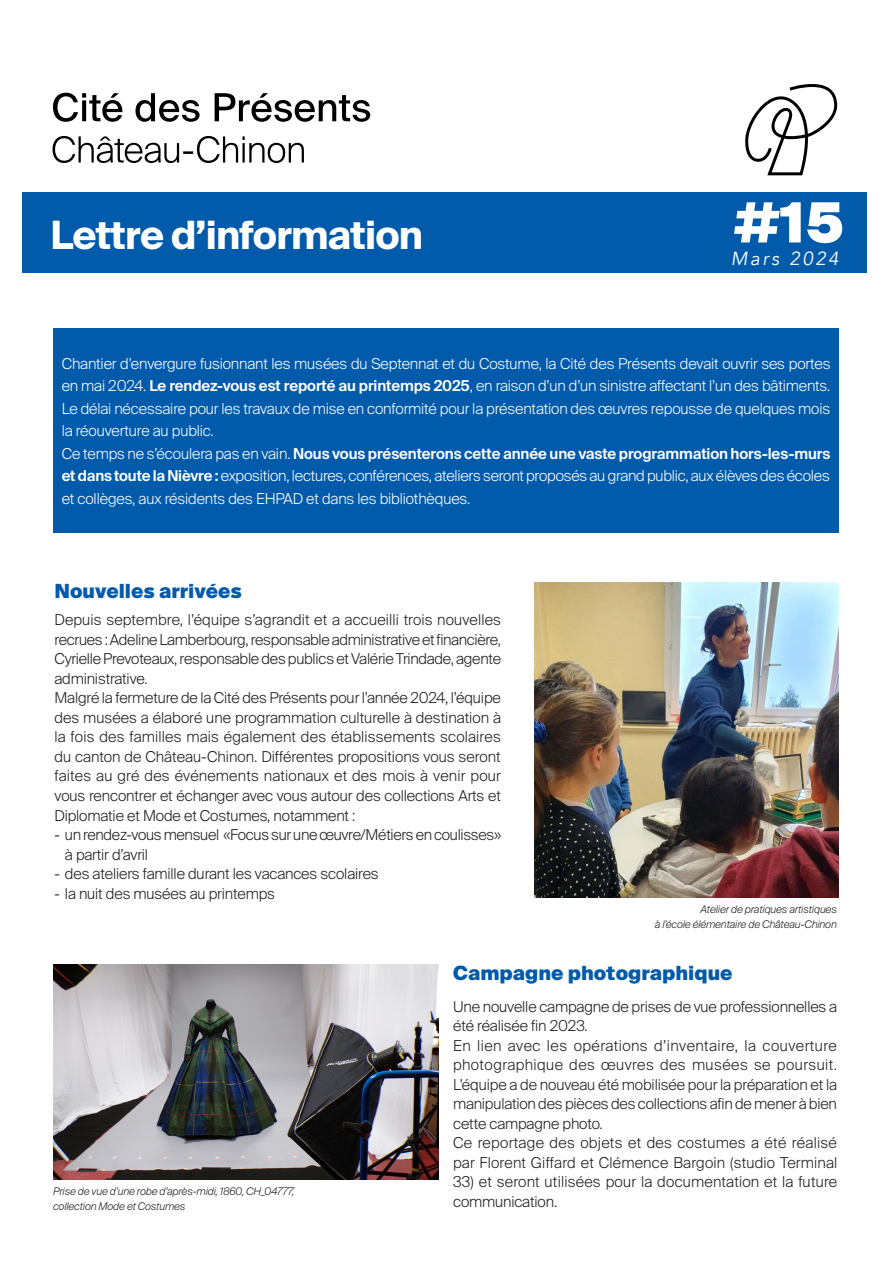
<style>
.page{position:relative;width:894px;height:1265px;background:#fff}
.page>*{position:absolute;margin:0;border:0;box-sizing:border-box;transform-origin:0 0}
.t1{font:900 55.35px "Suisse Intl";color:#fff}
.t2{font:700 39px "Suisse Intl";letter-spacing:-.02em;color:#fff}
.t3{font:900 19.5px "Suisse Intl";color:#015aaa}
.t4{font:italic 18.9px "Avenir";letter-spacing:.13em;color:#fff}
.t5{font:300 15px/19.5px "Suisse Intl";letter-spacing:-.01em;color:#231f20;text-align:justify}
.t6{font:300 15px/22.5px "Suisse Intl";letter-spacing:-.01em;color:#fff;text-align:justify}
.t7{font:300 15px/19.5px "Suisse Intl";letter-spacing:.01em;color:#231f20}
.t8{font:italic 300 10.5px/15px "Suisse Intl";letter-spacing:-.01em;color:#231f20;text-align:right}
.s1{font-weight:600}
</style>
<div class="page">
<div style="left:23px;top:192px;width:844px;height:80px;background:#015aaa"></div>
<img style="left:53px;top:964px;width:385px;height:215px">
<svg style="left:52px;top:92px;width:318px;height:71px"></svg>
<svg style="left:745px;top:84px;width:92px;height:91px"></svg>
<img style="left:535px;top:582px;width:303px;height:315px">
<div style="left:53px;top:328px;width:786px;height:204px;background:#015aaa"></div>
<p class="t2" style="left:50px;top:213px;width:374px">Lettre d’information</p>
<p class="t1" style="left:734px;top:191px;width:112px">#15</p>
<p class="t4" style="left:731px;top:247px;width:109px">Mars 2024</p>
<p class="t6" style="left:62px;top:352px;width:770px">Chantier d’envergure fusionnant les musées du Septennat et du Costume, la Cité des Présents devait ouvrir ses portes en mai 2024. <span class="s1">Le rendez-vous est reporté au printemps 2025</span>, en raison d’un d’un sinistre affectant l’un des bâtiments.<br>Le délai nécessaire pour les travaux de mise en conformité pour la présentation des œuvres repousse de quelques mois la réouverture au public.</p>
<p class="t6" style="left:62px;top:442px;width:770px">Ce temps ne s’écoulera pas en vain. <span class="s1">Nous vous présenterons cette année une vaste programmation hors-les-murs et dans toute la Nièvre :</span> exposition, lectures, conférences, ateliers seront proposés au grand public, aux élèves des écoles et collèges, aux résidents des EHPAD et dans les bibliothèques.</p>
<p class="t3" style="left:54px;top:579px;width:189px">Nouvelles arrivées</p>
<p class="t5" style="left:54px;top:610px;width:448px">Depuis septembre, l’équipe s’agrandit et a accueilli trois nouvelles recrues : Adeline Lamberbourg, responsable administrative et financière, Cyrielle Prevoteaux, responsable des publics et Valérie Trindade, agente administrative.</p>
<p class="t5" style="left:54px;top:688px;width:448px">Malgré la fermeture de la Cité des Présents pour l’année 2024, l’équipe des musées a élaboré une programmation culturelle à destination à la fois des familles mais également des établissements scolaires du canton de Château-Chinon. Différentes propositions vous seront faites au gré des événements nationaux et des mois à venir pour vous rencontrer et échanger avec vous autour des collections Arts et Diplomatie et Mode et Costumes, notamment :</p>
<p class="t5" style="left:65px;top:825px;width:438px;text-indent:-11px">- un rendez-vous mensuel «Focus sur une œuvre/Métiers en coulisses» à partir d’avril</p>
<p class="t5" style="left:54px;top:864px;width:326px">- des ateliers famille durant les vacances scolaires</p>
<p class="t5" style="left:54px;top:883px;width:222px">- la nuit des musées au printemps</p>
<p class="t8" style="left:655px;top:902px;width:183px">Atelier de pratiques artistiques<br>à l’école élémentaire de Château-Chinon</p>
<p class="t8" style="left:53px;top:1184px;width:243px">Prise de vue d’une robe d’après-midi, 1860, CH_04777,</p>
<p class="t8" style="left:53px;top:1199px;width:134px">collection Mode et Costumes</p>
<p class="t3" style="left:453px;top:961px;width:281px">Campagne photographique</p>
<p class="t5" style="left:453px;top:996px;width:385px">Une nouvelle campagne de prises de vue professionnelles a été réalisée fin 2023.</p>
<p class="t5" style="left:453px;top:1035px;width:385px">En lien avec les opérations d’inventaire, la couverture photographique des œuvres des musées se poursuit.<br>L’équipe a de nouveau été mobilisée pour la préparation et la manipulation des pièces des collections afin de mener à bien cette campagne photo.</p>
<p class="t7" style="left:453px;top:1133px;width:386px">Ce reportage des objets et des costumes a été réalisé par Florent Giffard et Clémence Bargoin (studio Terminal</p>
<p class="t7" style="left:453px;top:1172px;width:386px">33) et seront utilisées pour la documentation et la future communication.</p>
</div>
